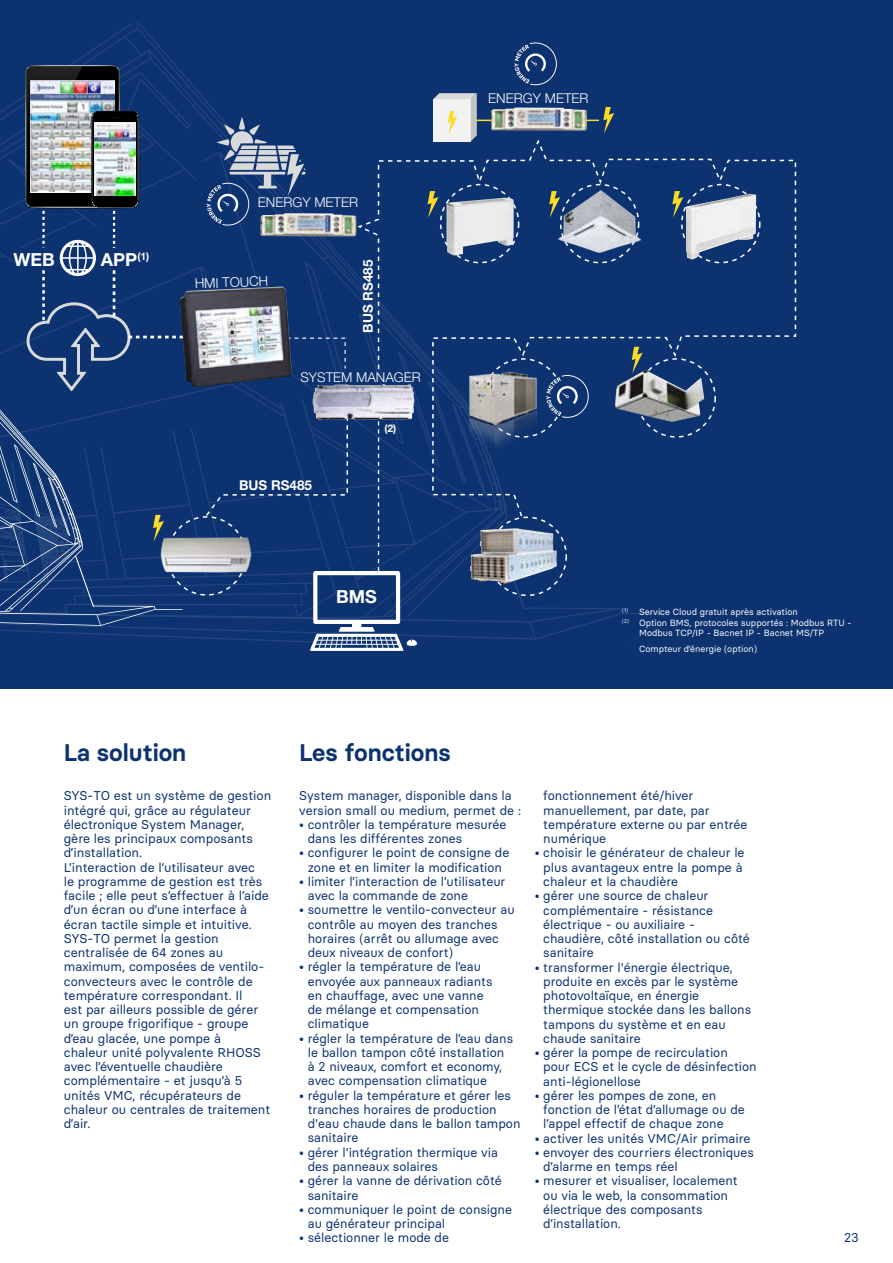
<style>
.page{position:relative;width:893px;height:1263px;background:#fff}
.page>*{position:absolute;margin:0;border:0;box-sizing:border-box;transform-origin:0 0}
.t1{font:600 24px "Basier Circle";color:#0c3270}
.t2{font:700 18px "Helvetica Neue LT Std";color:#fff}
.t3{font:300 13.5px "Helvetica Neue LT Std";color:#fff}
.t4{font:700 13.5px "Helvetica Neue LT Std";color:#fff}
.t5{font:12.75px/14.2px "Basier Circle";color:#0c3270}
.t6{font:700 10.5px "Helvetica Neue LT Std";color:#fff}
.t7{font:9px "Basier Circle";color:#fff}
</style>
<div class="page">
<div style="left:0;top:0;width:893px;height:689px;background:#0c3270"></div>
<svg style="left:589px;top:158px;width:207px;height:280px"></svg>
<img style="left:589px;top:190px;width:62px;height:68px">
<div style="left:681px;top:184px;width:79px;height:79px;border:2px dashed #fff;border-radius:50%"></div>
<div style="left:636px;top:358px;width:80px;height:80px;border:2px dashed #fff;border-radius:50%"></div>
<img style="left:686px;top:194px;width:70px;height:66px">
<img style="left:615px;top:370px;width:89px;height:52px">
<hr style="left:469px;top:120px;width:130px;height:1px;background:#fbdb25">
<svg style="left:672px;top:191px;width:11px;height:27px"></svg>
<svg style="left:632px;top:347px;width:11px;height:27px"></svg>
<svg style="left:0;top:42px;width:589px;height:609px"></svg>
<svg style="left:603px;top:107px;width:11px;height:26px"></svg>
<h2 class="t2" style="left:13px;top:248px;width:43px">WEB</h2>
<h2 class="t2" style="left:101px;top:248px;width:50px">APP<sup>(1)</sup></h2>
<p class="t3" style="left:258px;top:194px;width:102px">ENERGY METER</p>
<p class="t3" style="left:195px;top:275px;width:75px;rotate:-2deg">HMI TOUCH</p>
<p class="t4" style="left:360px;top:333px;width:75px;rotate:-90deg">BUS RS485</p>
<p class="t3" style="left:300px;top:369px;width:122px">SYSTEM MANAGER</p>
<p class="t6" style="left:384px;top:421px;width:14px">(2)</p>
<p class="t4" style="left:239px;top:477px;width:75px">BUS RS485</p>
<p class="t3" style="left:488px;top:90px;width:102px">ENERGY METER</p>
<h2 class="t2" style="left:336px;top:585px;width:42px">BMS</h2>
<h1 class="t1" style="left:64px;top:738px;width:124px">La solution</h1>
<h1 class="t1" style="left:299px;top:738px;width:153px">Les fonctions</h1>
<p class="t7" style="left:622px;top:606px;width:177px"><sup>(1)</sup> Service Cloud gratuit après activation</p>
<p class="t7" style="left:622px;top:617px;width:231px"><sup>(2)</sup> Option BMS, protocoles supportés : Modbus RTU -</p>
<p class="t7" style="left:639px;top:627px;width:187px">Modbus TCP/IP - Bacnet IP - Bacnet MS/TP</p>
<p class="t7" style="left:639px;top:643px;width:119px">Compteur d’énergie (option)</p>
<p class="t5" style="left:64px;top:788px;width:209px">SYS-TO est un système de gestion intégré qui, grâce au régulateur électronique System Manager, gère les principaux composants d’installation.<br>L’interaction de l’utilisateur avec<br>le programme de gestion est très facile ; elle peut s’effectuer à l’aide d’un écran ou d’une interface à écran tactile simple et intuitive.<br>SYS-TO permet la gestion centralisée de 64 zones au maximum, composées de ventilo&shy;convecteurs avec le contrôle de température correspondant. Il<br>est par ailleurs possible de gérer un groupe frigorifique - groupe d’eau glacée, une pompe à<br>chaleur unité polyvalente RHOSS avec l’éventuelle chaudière complémentaire - et jusqu’à 5 unités VMC, récupérateurs de chaleur ou centrales de traitement d’air.</p>
<p class="t5" style="left:299px;top:788px;width:223px">System manager, disponible dans la version small ou medium, permet de :</p>
<p class="t5" style="left:308px;top:817px;width:200px;text-indent:-9px">• contrôler la température mesurée dans les différentes zones</p>
<p class="t5" style="left:299px;top:845px;width:212px;text-align:center">• configurer le point de consigne de zone et en limiter la modification</p>
<p class="t5" style="left:308px;top:874px;width:199px;text-indent:-9px">• limiter l’interaction de l’utilisateur avec la commande de zone</p>
<p class="t5" style="left:308px;top:902px;width:208px;text-indent:-9px">• soumettre le ventilo-convecteur au contrôle au moyen des tranches horaires (arrêt ou allumage avec deux niveaux de confort)</p>
<p class="t5" style="left:308px;top:959px;width:186px;text-indent:-9px">• régler la température de l’eau envoyée aux panneaux radiants en chauffage, avec une vanne de mélange et compensation climatique</p>
<p class="t5" style="left:308px;top:1031px;width:207px;text-indent:-9px">• régler la température de l’eau dans le ballon tampon côté installation à 2 niveaux, comfort et economy, avec compensation climatique</p>
<p class="t5" style="left:308px;top:1088px;width:214px;text-indent:-9px">• réguler la température et gérer les tranches horaires de production d'eau chaude dans le ballon tampon sanitaire</p>
<p class="t5" style="left:308px;top:1145px;width:192px;text-indent:-9px">• gérer l'intégration thermique via des panneaux solaires</p>
<p class="t5" style="left:308px;top:1173px;width:196px;text-indent:-9px">• gérer la vanne de dérivation côté sanitaire</p>
<p class="t5" style="left:308px;top:1202px;width:206px;text-indent:-9px">• communiquer le point de consigne au générateur principal</p>
<p class="t5" style="left:299px;top:1230px;width:151px">• sélectionner le mode de</p>
<p class="t5" style="left:543px;top:789px;width:206px">fonctionnement été/hiver manuellement, par date, par température externe ou par entrée numérique</p>
<p class="t5" style="left:543px;top:846px;width:203px;text-indent:-9px">• choisir le générateur de chaleur le plus avantageux entre la pompe à chaleur et la chaudière</p>
<p class="t5" style="left:543px;top:888px;width:208px;text-indent:-9px">• gérer une source de chaleur complémentaire - résistance électrique - ou auxiliaire - chaudière, côté installation ou côté sanitaire</p>
<p class="t5" style="left:543px;top:960px;width:209px;text-indent:-9px">• transformer l'énergie électrique, produite en excès par le système photovoltaïque, en énergie thermique stockée dans les ballons tampons du système et en eau chaude sanitaire</p>
<p class="t5" style="left:543px;top:1045px;width:215px;text-indent:-9px">• gérer la pompe de recirculation pour ECS et le cycle de désinfection anti-légionellose</p>
<p class="t5" style="left:543px;top:1088px;width:203px;text-indent:-9px">• gérer les pompes de zone, en fonction de l’état d’allumage ou de l’appel effectif de chaque zone</p>
<p class="t5" style="left:535px;top:1131px;width:217px">• activer les unités VMC/Air primaire</p>
<p class="t5" style="left:543px;top:1145px;width:212px;text-indent:-9px">• envoyer des courriers électroniques d’alarme en temps réel</p>
<p class="t5" style="left:543px;top:1173px;width:196px;text-indent:-9px">• mesurer et visualiser, localement ou via le web, la consommation électrique des composants d’installation.</p>
<p class="t5" style="left:844px;top:1230px;width:16px">23</p>
</div>
